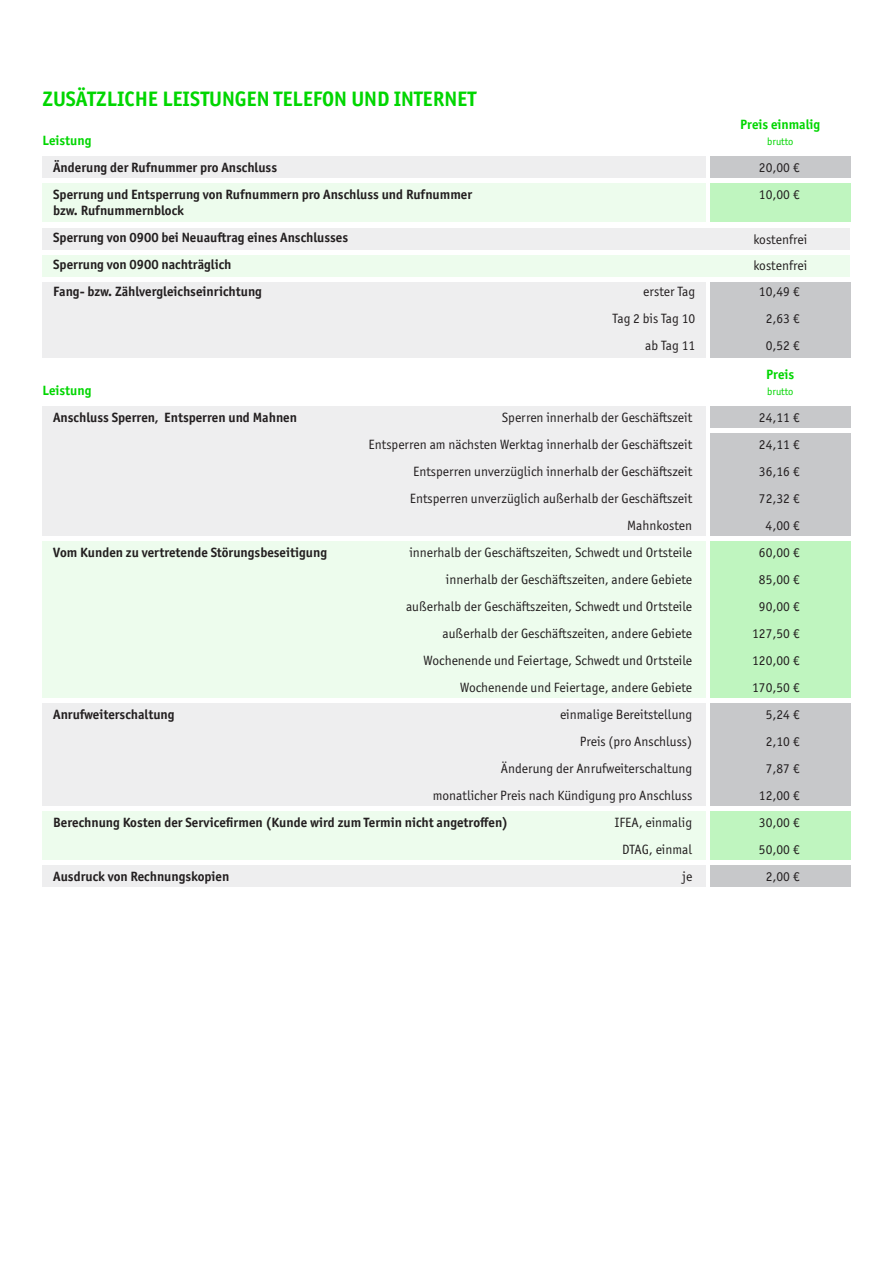
<style>
.page{position:relative;width:893px;height:1263px;background:#fff}
.page>*{position:absolute;margin:0;border:0;box-sizing:border-box;transform-origin:0 0}
.t1{font:700 21px "Officina Sans ITC Pro";color:#00d600}
.t2{font:13.5px/27px "Officina Sans ITC Pro";color:#231f20;text-align:right}
.t3{font:700 13.5px/27px "Officina Sans ITC Pro";color:#231f20}
.t4{font:700 13.5px "Officina Sans ITC Pro";color:#00d600}
.t5{font:10.5px "Officina Sans ITC Pro";color:#00d600}
</style>
<div class="page">
<div style="left:710px;top:866px;width:140px;height:21px;background:#c7c8ca"></div>
<div style="left:43px;top:157px;width:663px;height:21px;background:#eeeeef"></div>
<div style="left:43px;top:184px;width:663px;height:38px;background:#edfced"></div>
<div style="left:43px;top:228px;width:807px;height:21px;background:#eeeeef"></div>
<div style="left:43px;top:255px;width:807px;height:21px;background:#edfced"></div>
<div style="left:43px;top:282px;width:663px;height:75px;background:#eeeeef"></div>
<div style="left:710px;top:157px;width:140px;height:21px;background:#c7c8ca"></div>
<div style="left:710px;top:184px;width:140px;height:38px;background:#bff5bf"></div>
<div style="left:710px;top:282px;width:140px;height:75px;background:#c7c8ca"></div>
<div style="left:43px;top:407px;width:663px;height:129px;background:#eeeeef"></div>
<div style="left:43px;top:542px;width:663px;height:156px;background:#edfced"></div>
<div style="left:43px;top:704px;width:663px;height:102px;background:#eeeeef"></div>
<div style="left:43px;top:812px;width:663px;height:48px;background:#edfced"></div>
<div style="left:43px;top:866px;width:663px;height:21px;background:#eeeeef"></div>
<div style="left:710px;top:407px;width:140px;height:21px;background:#c7c8ca"></div>
<div style="left:710px;top:434px;width:140px;height:102px;background:#c7c8ca"></div>
<div style="left:710px;top:542px;width:140px;height:156px;background:#bff5bf"></div>
<div style="left:710px;top:704px;width:140px;height:102px;background:#c7c8ca"></div>
<div style="left:710px;top:812px;width:140px;height:48px;background:#bff5bf"></div>
<h1 class="t1" style="left:43px;top:86px;width:435px">ZUSÄTZLICHE LEISTUNGEN TELEFON UND INTERNET</h1>
<p class="t4" style="left:43px;top:132px;width:50px">Leistung</p>
<p class="t3" style="left:53px;top:154px;width:420px">Änderung der Rufnummer pro Anschluss<br>Sperrung und Entsperrung von Rufnummern pro Anschluss und Rufnummer</p>
<p class="t3" style="left:53px;top:197px;width:297px">bzw. Rufnummernblock<br>Sperrung von 0900 bei Neuauftrag eines Anschlusses Sperrung von 0900 nachträglich<br>Fang- bzw. Zählvergleichseinrichtung</p>
<p class="t4" style="left:43px;top:382px;width:50px">Leistung</p>
<p class="t2" style="left:613px;top:278px;width:84px">erster Tag<br>Tag 2 bis Tag 10 ab Tag 11</p>
<p class="t3" style="left:53px;top:404px;width:245px">Anschluss Sperren, Entsperren und Mahnen</p>
<p class="t2" style="left:369px;top:404px;width:325px">Sperren innerhalb der Geschäftszeit<br>Entsperren am nächsten Werktag innerhalb der Geschäftszeit Entsperren unverzüglich innerhalb der Geschäftszeit Entsperren unverzüglich außerhalb der Geschäftszeit Mahnkosten</p>
<p class="t3" style="left:53px;top:539px;width:276px">Vom Kunden zu vertretende Störungsbeseitigung</p>
<p class="t2" style="left:406px;top:539px;width:288px">innerhalb der Geschäftszeiten, Schwedt und Ortsteile innerhalb der Geschäftszeiten, andere Gebiete außerhalb der Geschäftszeiten, Schwedt und Ortsteile außerhalb der Geschäftszeiten, andere Gebiete Wochenende und Feiertage, Schwedt und Ortsteile Wochenende und Feiertage, andere Gebiete</p>
<p class="t3" style="left:53px;top:701px;width:123px">Anrufweiterschaltung</p>
<p class="t2" style="left:433px;top:701px;width:261px">einmalige Bereitstellung<br>Preis (pro Anschluss)<br>Änderung der Anrufweiterschaltung monatlicher Preis nach Kündigung pro Anschluss</p>
<p class="t3" style="left:53px;top:809px;width:457px">Berechnung Kosten der Servicefirmen (Kunde wird zum Termin nicht angetroffen)</p>
<p class="t2" style="left:615px;top:809px;width:79px;text-align:center">IFEA, einmalig<br>DTAG, einmal</p>
<p class="t3" style="left:53px;top:863px;width:178px">Ausdruck von Rechnungskopien</p>
<p class="t2" style="left:682px;top:863px;width:11px">je</p>
<p class="t4" style="left:740px;top:116px;width:82px">Preis einmalig</p>
<p class="t5" style="left:767px;top:135px;width:28px">brutto</p>
<p class="t2" style="left:759px;top:154px;width:42px;text-align:left">20,00 €<br>10,00 €</p>
<p class="t2" style="left:753px;top:226px;width:55px;line-height:26.1px;text-align:left">kostenfrei kostenfrei</p>
<p class="t2" style="left:759px;top:278px;width:42px;text-align:center">10,49 €<br>2,63 €<br>0,52 €</p>
<p class="t4" style="left:766px;top:366px;width:29px">Preis</p>
<p class="t5" style="left:767px;top:385px;width:28px">brutto</p>
<p class="t2" style="left:752px;top:404px;width:49px">24,11 €<br>24,11 €<br>36,16 €<br>72,32 €<br>4,00 €<br>60,00 €<br>85,00 €<br>90,00 €<br>127,50 €<br>120,00 €<br>170,50 €<br>5,24 €<br>2,10 €<br>7,87 €<br>12,00 €<br>30,00 €<br>50,00 €<br>2,00 €</p>
</div>
